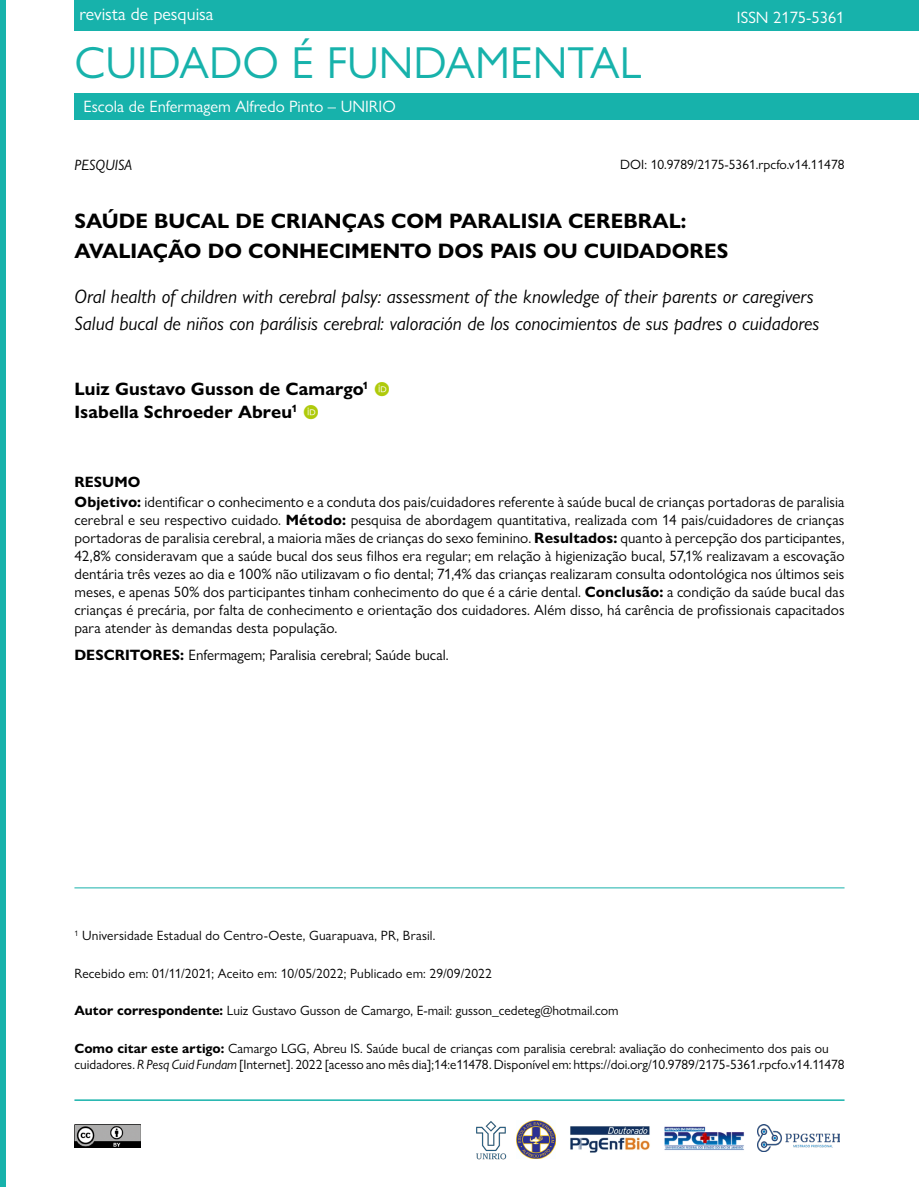
<style>
.page{position:relative;width:919px;height:1187px;background:#fff}
.page>*{position:absolute;margin:0;border:0;box-sizing:border-box;transform-origin:0 0}
.t1{font:45px "Gill Sans Nova";color:#17b2ab}
.t2{font:700 21px/30px "Gill Sans Nova";color:#000}
.t3{font:italic 19.5px/27.6px "Gill Sans Nova";color:#000}
.t4{font:700 18px/22.5px "Gill Sans Nova";letter-spacing:.005em;color:#000}
.t5{font:18px "Gill Sans Nova";color:#fff}
.t6{font:16.5px "Gill Sans Nova";color:#fff}
.t7{font:15px/18px "Gill Sans Nova";letter-spacing:.005em;color:#000}
.t8{font:italic 15px "Gill Sans Nova";color:#000}
.t9{font:13.5px/16.2px "Gill Sans Nova";color:#000}
.s1{font-weight:700}
.s2{font-style:italic}
</style>
<div class="page">
<div style="left:74px;top:0;width:844px;height:31px;background:#17b2ab"></div>
<div style="left:74px;top:93px;width:844px;height:27px;background:#17b2ab"></div>
<div style="left:0;top:0;width:5px;height:1186px;background:#17b2ab"></div>
<img style="left:74px;top:1124px;width:66px;height:23px">
<hr style="left:74px;top:1099px;width:770px;height:1px;background:#17b2ab">
<img style="left:476px;top:1121px;width:31px;height:39px">
<img style="left:570px;top:1126px;width:80px;height:27px">
<img style="left:664px;top:1126px;width:80px;height:24px">
<img style="left:516px;top:1120px;width:39px;height:38px">
<img style="left:757px;top:1124px;width:82px;height:27px">
<hr style="left:74px;top:887px;width:770px;height:1px;background:#17b2ab">
<p class="t5" style="left:79px;top:3px;width:135px">revista de pesquisa</p>
<h1 class="t1" style="left:74px;top:35px;width:568px">CUIDADO É FUNDAMENTAL</h1>
<p class="t6" style="left:84px;top:97px;width:313px">Escola de Enfermagem Alfredo Pinto – UNIRIO</p>
<p class="t6" style="left:736px;top:7px;width:109px">ISSN 2175-5361</p>
<p class="t9" style="left:620px;top:156px;width:226px">DOI: 10.9789/2175-5361.rpcfo.v14.11478</p>
<h2 class="t2" style="left:74px;top:206px;width:655px">SAÚDE BUCAL DE CRIANÇAS COM PARALISIA CEREBRAL:<br>AVALIAÇÃO DO CONHECIMENTO DOS PAIS OU CUIDADORES</h2>
<h3 class="t3" style="left:74px;top:282px;width:746px">Oral health of children with cerebral palsy: assessment of the knowledge of their parents or caregivers<br>Salud bucal de niños con parálisis cerebral: valoración de los conocimientos de sus padres o cuidadores</h3>
<p class="t8" style="left:74px;top:156px;width:59px">PESQUISA</p>
<p class="t4" style="left:74px;top:378px;width:295px">Luiz Gustavo Gusson de Camargo<sup>1<br></sup>Isabella Schroeder Abreu<sup>1</sup></p>
<p class="t7" style="left:74px;top:471px;width:771px;line-height:20.1px"><span class="s1">RESUMO<br>Objetivo:</span> identificar o conhecimento e a conduta dos pais/cuidadores referente à saúde bucal de crianças portadoras de paralisia</p>
<p class="t7" style="left:74px;top:511px;width:771px;text-align:justify">cerebral e seu respectivo cuidado. <span class="s1">Método:</span> pesquisa de abordagem quantitativa, realizada com 14 pais/cuidadores de crianças portadoras de paralisia cerebral, a maioria mães de crianças do sexo feminino. <span class="s1">Resultados:</span> quanto à percepção dos participantes, 42,8% consideravam que a saúde bucal dos seus filhos era regular; em relação à higienização bucal, 57,1% realizavam a escovação dentária três vezes ao dia e 100% não utilizavam o fio dental; 71,4% das crianças realizaram consulta odontológica nos últimos seis meses, e apenas 50% dos participantes tinham conhecimento do que é a cárie dental. <span class="s1">Conclusão:</span> a condição da saúde bucal das crianças é precária, por falta de conhecimento e orientação dos cuidadores. Além disso, há carência de profissionais capacitados para atender às demandas desta população.</p>
<p class="t7" style="left:74px;top:645px;width:375px"><span class="s1">DESCRITORES:</span> Enfermagem; Paralisia cerebral; Saúde bucal.</p>
<p class="t9" style="left:74px;top:927px;width:362px"><sup>1</sup> Universidade Estadual do Centro-Oeste, Guarapuava, PR, Brasil.</p>
<p class="t9" style="left:74px;top:964px;width:419px">Recebido em: 01/11/2021; Aceito em: 10/05/2022; Publicado em: 29/09/2022</p>
<p class="t9" style="left:74px;top:1002px;width:545px"><span class="s1">Autor correspondente:</span> Luiz Gustavo Gusson de Camargo, E-mail: gusson_cedeteg@hotmail.com</p>
<p class="t9" style="left:74px;top:1039px;width:771px"><span class="s1">Como citar este artigo:</span> Camargo LGG, Abreu IS. Saúde bucal de crianças com paralisia cerebral: avaliação do conhecimento dos pais ou cuidadores. <span class="s2">R Pesq Cuid Fundam</span> [Internet]. 2022 [acesso ano mês dia];14:e11478. Disponível em: https://doi.org/10.9789/2175-5361.rpcfo.v14.11478</p>
</div>
